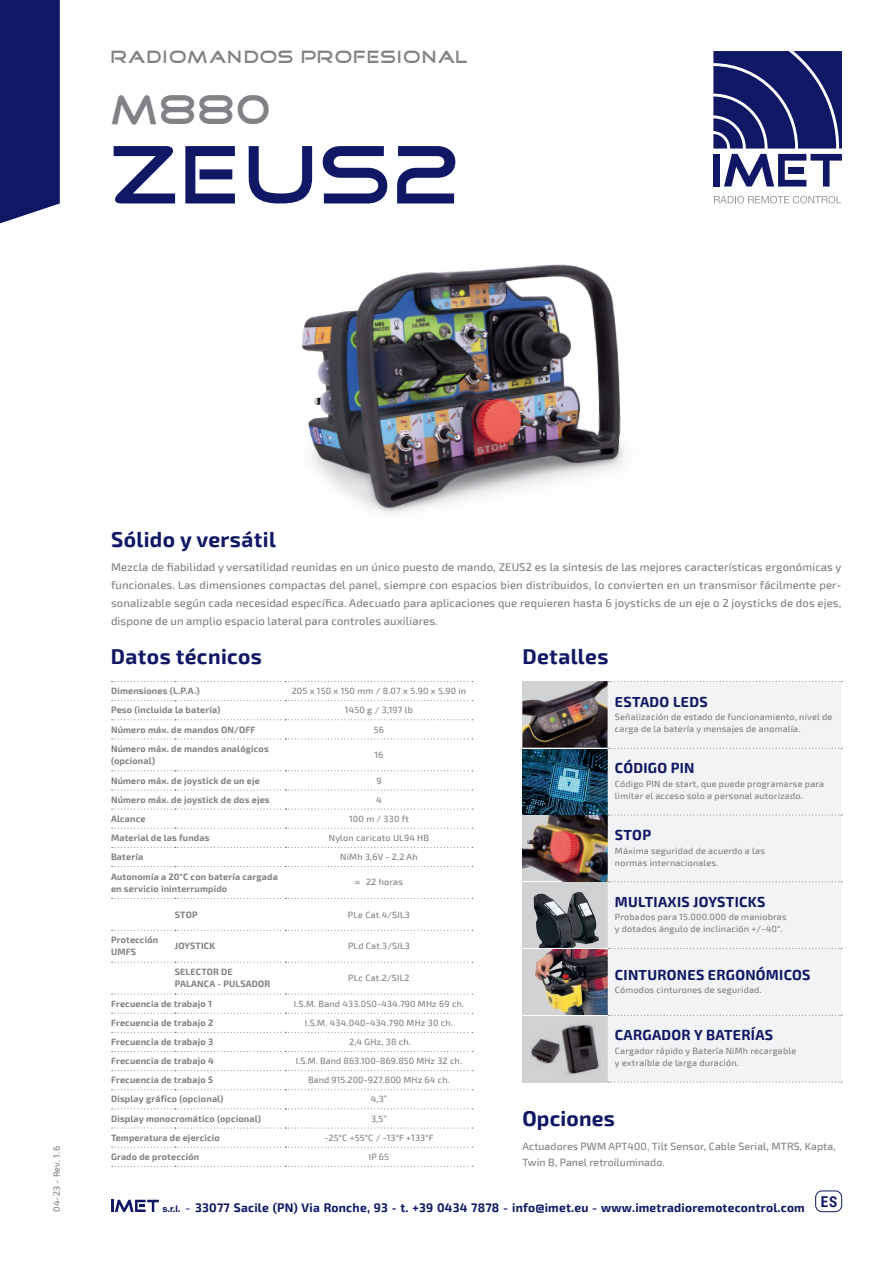
<style>
.page{position:relative;width:893px;height:1263px;background:#fff}
.page>*{position:absolute;margin:0;border:0;box-sizing:border-box;transform-origin:0 0}
.t1{font:84px "Good Times";letter-spacing:.02em;color:#101865}
.t2{font:42px "Good Times";color:#808285}
.t3{font:700 21px "Exo 2";letter-spacing:.02em;color:#101865}
.t4{font:18px "Good Times";letter-spacing:.06em;color:#808285}
.t5{font:700 15px "Roboto Condensed";color:#101865}
.t6{font:700 14.25px "Exo 2";letter-spacing:.02em;color:#101865}
.t7{font:700 12.15px "Exo 2";letter-spacing:.02em;color:#101865}
.t8{font:500 11.25px/18px "Exo 2";letter-spacing:.01em;color:#808285;text-align:justify}
.t9{font:500 10.5px/16.5px "Exo 2";letter-spacing:.01em;color:#808285}
.t10{font:500 9px/12px "Exo 2";letter-spacing:.02em;color:#808285}
.t11{font:700 9px/12px "Exo 2";letter-spacing:.02em;color:#808285}
.s1{font-family:"Monaco";font-weight:400}
.s2{font-family:"Helvetica Neue";font-size:9.45px}
.s3{color:#494b84}
.s4{font-size:12px}
</style>
<div class="page">
<svg style="left:714px;top:196px;width:127px;height:7px"></svg>
<svg style="left:713px;top:51px;width:129px;height:136px"></svg>
<div style="left:788px;top:167px;width:16px;height:6px;background:#101865"></div>
<img style="left:522px;top:681px;width:86px;height:133px">
<img style="left:522px;top:816px;width:86px;height:65px">
<img style="left:522px;top:948px;width:86px;height:68px">
<svg style="left:522px;top:882px;width:86px;height:66px;fill:#d1d2d4"></svg>
<svg style="left:111px;top:1200px;width:48px;height:12px"></svg>
<div style="left:0;top:0;width:60px;height:223px;background:#101865"></div>
<svg style="left:522px;top:1016px;width:86px;height:66px;fill:#cfd0d2"></svg>
<img style="left:302px;top:264px;width:323px;height:249px">
<div style="left:815px;top:1191px;width:27px;height:21px;border:1px solid #101865;border-radius:6px"></div>
<div style="left:608px;top:682px;width:234px;height:399px;background:#f2f3f4"></div>
<svg style="left:608px;top:681px;width:234px;height:1px"></svg>
<svg style="left:608px;top:1081px;width:234px;height:2px"></svg>
<svg style="left:608px;top:748px;width:234px;height:1px"></svg>
<svg style="left:608px;top:814px;width:234px;height:1px"></svg>
<svg style="left:608px;top:881px;width:234px;height:1px"></svg>
<svg style="left:608px;top:948px;width:234px;height:1px"></svg>
<svg style="left:608px;top:1015px;width:234px;height:1px"></svg>
<svg style="left:112px;top:681px;width:361px;height:1px"></svg>
<svg style="left:112px;top:1166px;width:361px;height:1px"></svg>
<svg style="left:112px;top:700px;width:361px;height:1px"></svg>
<svg style="left:112px;top:719px;width:361px;height:1px"></svg>
<svg style="left:112px;top:738px;width:361px;height:1px"></svg>
<svg style="left:112px;top:770px;width:361px;height:1px"></svg>
<svg style="left:112px;top:789px;width:361px;height:1px"></svg>
<svg style="left:112px;top:808px;width:361px;height:2px"></svg>
<svg style="left:112px;top:828px;width:361px;height:1px"></svg>
<svg style="left:112px;top:847px;width:361px;height:1px"></svg>
<svg style="left:112px;top:866px;width:361px;height:1px"></svg>
<svg style="left:112px;top:898px;width:361px;height:1px"></svg>
<svg style="left:112px;top:930px;width:361px;height:1px"></svg>
<svg style="left:112px;top:962px;width:361px;height:1px"></svg>
<svg style="left:112px;top:993px;width:361px;height:1px"></svg>
<svg style="left:112px;top:1013px;width:361px;height:1px"></svg>
<svg style="left:112px;top:1032px;width:361px;height:1px"></svg>
<svg style="left:112px;top:1051px;width:361px;height:1px"></svg>
<svg style="left:112px;top:1070px;width:361px;height:1px"></svg>
<svg style="left:112px;top:1089px;width:361px;height:1px"></svg>
<svg style="left:112px;top:1108px;width:361px;height:1px"></svg>
<svg style="left:112px;top:1127px;width:361px;height:1px"></svg>
<svg style="left:112px;top:1147px;width:361px;height:1px"></svg>
<h3 class="t4" style="left:111px;top:49px;width:358px">RADIOMANDOS PROFESIONAL</h3>
<h2 class="t2" style="left:111px;top:90px;width:161px">M880</h2>
<h1 class="t1" style="left:111px;top:135px;width:352px">ZEUS2</h1>
<p class="t10" style="left:51px;top:1212px;width:67px;rotate:-90deg">04-23 - Rev. 1.6</p>
<h3 class="t3" style="left:111px;top:527px;width:166px">Sólido y versátil</h3>
<p class="t8" style="left:111px;top:558px;width:732px">Mezcla de fiabilidad y versatilidad reunidas en un único puesto de mando, ZEUS2 es la síntesis de las mejores características ergonómicas y funcionales. Las dimensiones compactas del panel, siempre con espacios bien distribuidos, lo convierten en un transmisor fácilmente per&shy;sonalizable según cada necesidad específica. Adecuado para aplicaciones que requieren hasta 6 joysticks de un eje o 2 joysticks de dos ejes, dispone de un amplio espacio lateral para controles auxiliares.</p>
<h3 class="t3" style="left:111px;top:644px;width:153px">Datos técnicos</h3>
<h3 class="t3" style="left:522px;top:644px;width:88px">Detalles</h3>
<p class="t11" style="left:111px;top:685px;width:90px">Dimensiones (L.P.A.)</p>
<p class="t10" style="left:292px;top:685px;width:176px">205 x 150 x 150 mm / 8.07 x 5.90 x 5.90 in</p>
<p class="t11" style="left:111px;top:704px;width:111px">Peso (incluida la batería)</p>
<p class="t10" style="left:345px;top:704px;width:70px">1450 g / 3,197 lb</p>
<p class="t11" style="left:111px;top:723px;width:146px">Número máx. de mandos ON/OFF</p>
<p class="t10" style="left:374px;top:723px;width:12px">56</p>
<p class="t11" style="left:111px;top:743px;width:159px">Número máx. de mandos analógicos (opcional)</p>
<p class="t10" style="left:374px;top:749px;width:10px">16</p>
<p class="t11" style="left:111px;top:774px;width:150px">Número máx. de joystick de un eje</p>
<p class="t10" style="left:376px;top:774px;width:7px">9</p>
<p class="t11" style="left:111px;top:794px;width:160px">Número máx. de joystick de dos ejes</p>
<p class="t10" style="left:376px;top:794px;width:7px">4</p>
<p class="t11" style="left:111px;top:813px;width:36px">Alcance</p>
<p class="t10" style="left:349px;top:813px;width:61px">100 m / 330 ft</p>
<p class="t11" style="left:111px;top:832px;width:100px">Material de las fundas</p>
<p class="t10" style="left:329px;top:832px;width:102px">Nylon caricato UL94 HB</p>
<p class="t11" style="left:111px;top:851px;width:34px">Batería</p>
<p class="t10" style="left:340px;top:851px;width:79px">NiMh 3,6V - 2,2 Ah</p>
<p class="t11" style="left:111px;top:871px;width:168px">Autonomía a 20°C con batería cargada en servicio ininterrumpido</p>
<p class="t10" style="left:355px;top:876px;width:50px"><span class="s1">≃</span> 22 horas</p>
<p class="t11" style="left:175px;top:908px;width:24px">STOP</p>
<p class="t10" style="left:348px;top:908px;width:64px">PLe Cat.4/SIL3</p>
<p class="t11" style="left:111px;top:934px;width:49px">Protección<br>UMFS</p>
<p class="t11" style="left:175px;top:940px;width:42px">JOYSTICK</p>
<p class="t10" style="left:348px;top:940px;width:63px">PLd Cat.3/SIL3</p>
<p class="t11" style="left:175px;top:966px;width:97px">SELECTOR DE<br>PALANCA - PULSADOR</p>
<p class="t10" style="left:348px;top:972px;width:63px">PLc Cat.2/SIL2</p>
<p class="t11" style="left:111px;top:998px;width:102px">Frecuencia de trabajo 1</p>
<p class="t10" style="left:294px;top:998px;width:172px">I.S.M. Band 433.050-434.790 MHz 69 ch.</p>
<p class="t11" style="left:111px;top:1017px;width:104px">Frecuencia de trabajo 2</p>
<p class="t10" style="left:305px;top:1017px;width:150px">I.S.M. 434.040-434.790 MHz 30 ch.</p>
<p class="t11" style="left:111px;top:1036px;width:104px">Frecuencia de trabajo 3</p>
<p class="t10" style="left:349px;top:1036px;width:63px">2,4 GHz, 38 ch.</p>
<p class="t11" style="left:111px;top:1055px;width:104px">Frecuencia de trabajo 4</p>
<p class="t10" style="left:296px;top:1055px;width:168px">I.S.M. Band 863.100-869.850 MHz 32 ch.</p>
<p class="t11" style="left:111px;top:1074px;width:103px">Frecuencia de trabajo 5</p>
<p class="t10" style="left:308px;top:1074px;width:143px">Band 915.200-927.800 MHz 64 ch.</p>
<p class="t11" style="left:111px;top:1093px;width:114px">Display gráfico (opcional)</p>
<p class="t10" style="left:371px;top:1093px;width:18px">4,3”</p>
<p class="t11" style="left:111px;top:1113px;width:151px">Display monocromático (opcional)</p>
<p class="t10" style="left:371px;top:1113px;width:17px">3,5”</p>
<p class="t11" style="left:111px;top:1132px;width:110px">Temperatura de ejercicio</p>
<p class="t10" style="left:324px;top:1132px;width:111px">-25°C +55°C / -13°F +133°F</p>
<p class="t11" style="left:111px;top:1151px;width:90px">Grado de protección</p>
<p class="t10" style="left:369px;top:1151px;width:22px">IP 65</p>
<h3 class="t6" style="left:615px;top:693px;width:94px">ESTADO LEDS</h3>
<p class="t10" style="left:615px;top:711px;width:219px">Señalización de estado de funcionamiento, nivel de carga de la batería y mensajes de anomalía.</p>
<h3 class="t6" style="left:615px;top:760px;width:81px">CÓDIGO PIN</h3>
<p class="t10" style="left:615px;top:778px;width:211px">Código PIN de start, que puede programarse para limitar el acceso solo a personal autorizado.</p>
<h3 class="t6" style="left:615px;top:826px;width:38px">STOP</h3>
<p class="t10" style="left:615px;top:845px;width:151px">Máxima seguridad de acuerdo a las normas internacionales.</p>
<h3 class="t6" style="left:615px;top:893px;width:152px">MULTIAXIS JOYSTICKS</h3>
<p class="t10" style="left:615px;top:911px;width:173px">Probados para 15.000.000 de maniobras y dotados ángulo de inclinación +/-40°.</p>
<h3 class="t6" style="left:615px;top:966px;width:197px">CINTURONES ERGONÓMICOS</h3>
<p class="t10" style="left:615px;top:984px;width:148px">Cómodos cinturones de seguridad.</p>
<h3 class="t6" style="left:615px;top:1027px;width:160px">CARGADOR Y BATERÍAS</h3>
<p class="t10" style="left:615px;top:1045px;width:183px">Cargador rápido y Batería NiMh recargable y extraíble de larga duración.</p>
<h3 class="t3" style="left:522px;top:1106px;width:94px">Opciones</h3>
<p class="t9" style="left:522px;top:1138px;width:315px">Actuadores PWM APT400, Tilt Sensor, Cable Serial, MTRS, Kapta,<br>Twin B, Panel retroiluminado.</p>
<h3 class="t7" style="left:162px;top:1200px;width:644px"><span class="s2">s.r.l.</span> <span class="s3">-</span> 33077 Sacile (PN) Via Ronche, 93 - t. +39 0434 7878 - info@imet.eu - <span class="s4">www.imetradioremotecontrol.com</span></h3>
<h3 class="t5" style="left:821px;top:1191px;width:18px">ES</h3>
</div>
